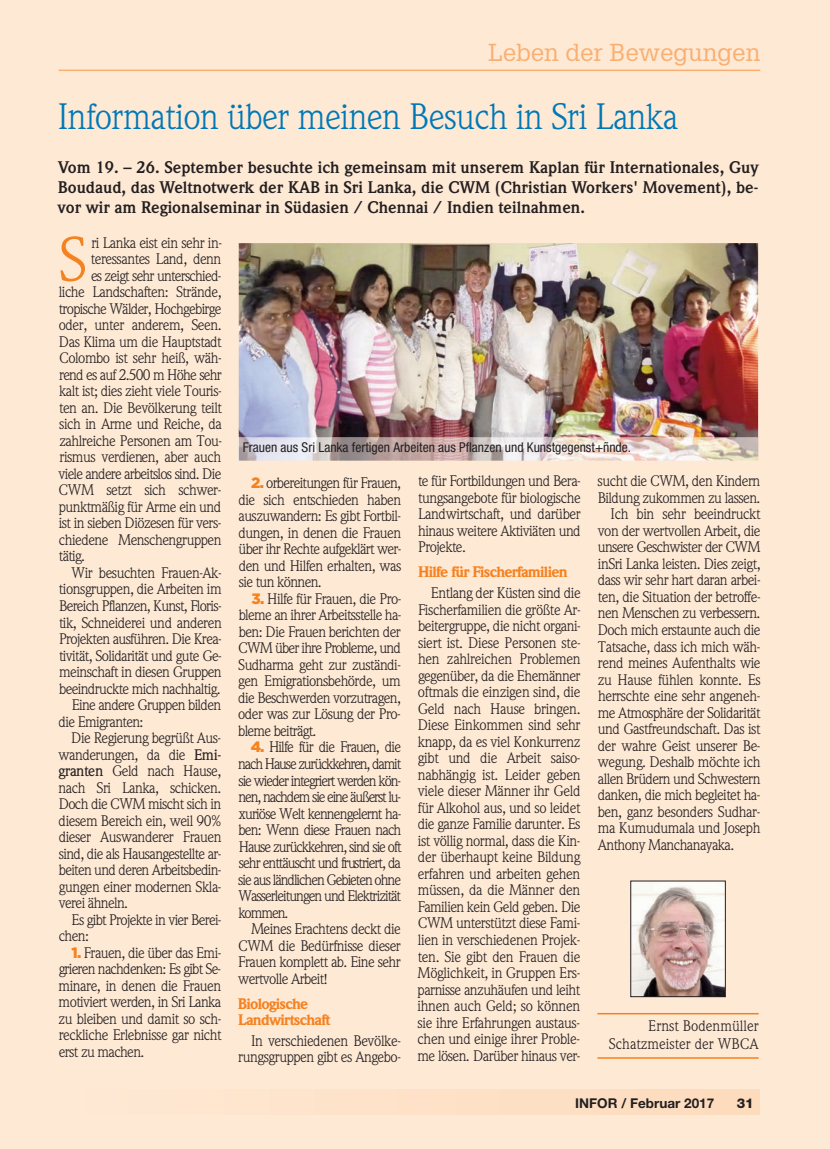
<style>
.page{position:relative;width:830px;height:1149px;background:#fff}
.page>*{position:absolute;margin:0;border:0;box-sizing:border-box;transform-origin:0 0}
.t1{font:61.35px "Weidemann Std";color:#f58220}
.t2{font:36px "Weidemann Std";letter-spacing:-.015em;color:#0078b6}
.t3{font:24px "Glypha LT Std";color:#faaf71}
.t4{font:700 16.5px/19.8px "Weidemann Std";color:#231f20;text-align:justify}
.t5{font:15px/16.5px "Weidemann Std";letter-spacing:-.03em;color:#231f20;text-align:justify}
.t6{font:15px "Weidemann Std";letter-spacing:-.05em;color:#231f20}
.t7{font:900 15px/16.5px "Weidemann Std";letter-spacing:-.045em;color:#f58220}
.t8{font:15px/17.2px "Weidemann Std";color:#231f20;text-align:right}
.t9{font:condensed 13.5px "Helvetica Neue";color:#231f20}
.t10{font:700 13.5px "Helvetica Neue";color:#231f20}
.t11{font:800 13.5px "Helvetica Neue";color:#231f20}
.s1{font-weight:500}
.s2{font-family:"Gotham HTF";font-weight:900;color:#f58220}
</style>
<div class="page">
<div style="left:0;top:0;width:829px;height:1148px;background:#fee9d5"></div>
<hr style="left:58px;top:70px;width:702px;height:1px;background:#faaf71">
<div style="left:58px;top:1089px;width:701px;height:25px;background:#fee1c8"></div>
<img style="left:238px;top:243px;width:519px;height:194px">
<img style="left:238px;top:437px;width:519px;height:23px">
<hr style="left:597px;top:1012px;width:161px;height:2px;background:#f58220">
<hr style="left:597px;top:1056px;width:161px;height:2px;background:#f58220">
<img style="left:632px;top:882px;width:91px;height:112px">
<div style="left:630px;top:880px;width:95px;height:116px;border:1px solid #231f20"></div>
<h3 class="t3" style="left:488px;top:39px;width:274px">Leben der Bewegungen</h3>
<h2 class="t2" style="left:58px;top:104px;width:621px">Information über meinen Besuch in Sri Lanka</h2>
<p class="t4" style="left:58px;top:159px;width:702px">Vom 19. – 26. September besuchte ich gemeinsam mit unserem Kaplan für Internationales, Guy Boudaud, das Weltnotwerk der KAB in Sri Lanka, die CWM (Christian Workers' Movement), be&shy;vor wir am Regionalseminar in Südasien / Chennai / Indien teilnahmen.</p>
<h1 class="t1" style="left:58px;top:237px;width:30px">S</h1>
<p class="t5" style="left:91px;top:235px;width:132px">ri Lanka eist ein sehr in-</p>
<p class="t5" style="left:91px;top:252px;width:132px">teressantes Land, denn</p>
<p class="t6" style="left:91px;top:270px;width:132px">es zeigt sehr unterschied-</p>
<p class="t5" style="left:59px;top:285px;width:164px">liche Landschaften: Strände,</p>
<p class="t5" style="left:59px;top:301px;width:164px">tropische Wälder, Hochgebirge</p>
<p class="t5" style="left:59px;top:318px;width:164px">oder, unter anderem, Seen.</p>
<p class="t5" style="left:59px;top:334px;width:164px">Das Klima um die Hauptstadt</p>
<p class="t5" style="left:59px;top:351px;width:164px">Colombo ist sehr heiß, wäh-</p>
<p class="t6" style="left:59px;top:369px;width:164px">rend es auf 2.500 m Höhe sehr</p>
<p class="t5" style="left:59px;top:384px;width:164px">kalt ist; dies zieht viele Touris-</p>
<p class="t5" style="left:59px;top:400px;width:164px">ten an. Die Bevölkerung teilt</p>
<p class="t5" style="left:59px;top:417px;width:164px">sich in Arme und Reiche, da</p>
<p class="t5" style="left:59px;top:433px;width:164px">zahlreiche Personen am Tou-</p>
<p class="t5" style="left:59px;top:450px;width:163px">rismus verdienen, aber auch</p>
<p class="t6" style="left:59px;top:468px;width:164px">viele andere arbeitslos sind. Die</p>
<p class="t5" style="left:59px;top:483px;width:164px">CWM setzt sich schwer-</p>
<p class="t5" style="left:59px;top:499px;width:164px">punktmäßig für Arme ein und</p>
<p class="t5" style="left:59px;top:516px;width:164px">ist in sieben Diözesen für vers-</p>
<p class="t5" style="left:59px;top:532px;width:164px">chiedene Menschengruppen</p>
<p class="t5" style="left:59px;top:549px;width:28px">tätig.</p>
<p class="t5" style="left:72px;top:565px;width:151px">Wir besuchten Frauen-Ak-</p>
<p class="t5" style="left:59px;top:582px;width:164px">tionsgruppen, die Arbeiten im</p>
<p class="t5" style="left:59px;top:598px;width:164px">Bereich Pflanzen, Kunst, Floris-</p>
<p class="t5" style="left:59px;top:615px;width:164px">tik, Schneiderei und anderen</p>
<p class="t5" style="left:59px;top:631px;width:164px">Projekten ausführen. Die Krea-</p>
<p class="t5" style="left:59px;top:648px;width:164px">tivität, Solidarität und gute Ge-</p>
<p class="t5" style="left:59px;top:664px;width:164px">meinschaft in diesen Gruppen</p>
<p class="t5" style="left:59px;top:681px;width:163px">beeindruckte mich nachhaltig.</p>
<p class="t5" style="left:72px;top:697px;width:151px">Eine andere Gruppen bilden</p>
<p class="t5" style="left:59px;top:714px;width:86px">die Emigranten:</p>
<p class="t5" style="left:71px;top:730px;width:151px">Die Regierung begrüßt Aus-</p>
<p class="t5" style="left:58px;top:747px;width:164px">wanderungen, da die <span class="s1">Emi-</span></p>
<p class="t5" style="left:58px;top:763px;width:164px"><span class="s1">granten</span> Geld nach Hause,</p>
<p class="t5" style="left:59px;top:780px;width:164px">nach Sri Lanka, schicken.</p>
<p class="t5" style="left:59px;top:796px;width:164px">Doch die CWM mischt sich in</p>
<p class="t5" style="left:59px;top:813px;width:164px">diesem Bereich ein, weil 90%</p>
<p class="t5" style="left:59px;top:829px;width:164px">dieser Auswanderer Frauen</p>
<p class="t5" style="left:59px;top:846px;width:164px">sind, die als Hausangestellte ar-</p>
<p class="t5" style="left:59px;top:862px;width:164px">beiten und deren Arbeitsbedin-</p>
<p class="t5" style="left:59px;top:879px;width:164px">gungen einer modernen Skla-</p>
<p class="t5" style="left:59px;top:895px;width:71px">verei ähneln.</p>
<p class="t5" style="left:72px;top:912px;width:151px">Es gibt Projekte in vier Berei-</p>
<p class="t5" style="left:59px;top:928px;width:32px">chen:</p>
<p class="t5" style="left:59px;top:945px;width:164px;text-indent:13px"><span class="s2">1.</span> Frauen, die über das Emi&shy;grieren nachdenken: Es gibt Se&shy;minare, in denen die Frauen motiviert werden, in Sri Lanka zu bleiben und damit so sch&shy;reckliche Erlebnisse gar nicht erst zu machen.</p>
<p class="t9" style="left:243px;top:442px;width:389px">Frauen aus Sri Lanka fertigen Arbeiten aus Pflanzen und Kunstgegenst+ñnde.</p>
<p class="t5" style="left:238px;top:476px;width:164px;text-indent:13px"><span class="s2">2.</span> orbereitungen für Frauen, die sich entschieden haben auszuwandern: Es gibt Fortbil&shy;dungen, in denen die Frauen über ihr Rechte aufgeklärt wer&shy;den und Hilfen erhalten, was sie tun können.</p>
<p class="t5" style="left:238px;top:591px;width:165px;text-indent:13px"><span class="s2">3.</span> Hilfe für Frauen, die Pro&shy;bleme an ihrer Arbeitsstelle ha&shy;ben: Die Frauen berichten der CWM über ihre Probleme, und Sudharma geht zur zuständi&shy;gen Emigrationsbehörde, um die Beschwerden vorzutragen, oder was zur Lösung der Pro&shy;bleme beiträgt.</p>
<p class="t5" style="left:238px;top:740px;width:165px;text-indent:13px"><span class="s2">4.</span> Hilfe für die Frauen, die nach Hause zurückkehren, damit sie wieder integriert werden kön&shy;nen, nachdem sie eine äußerst lu&shy;xuriöse Welt kennengelernt ha&shy;ben: Wenn diese Frauen nach Hause zurückkehren, sind sie oft sehr enttäuscht und frustriert, da sie aus ländlichen Gebieten ohne Wasserleitungen und Elektrizität kommen.</p>
<p class="t5" style="left:238px;top:921px;width:164px;text-indent:13px">Meines Erachtens deckt die CWM die Bedürfnisse dieser Frauen komplett ab. Eine sehr wertvolle Arbeit!</p>
<p class="t7" style="left:238px;top:996px;width:94px">Biologische<br>Landwirtschaft</p>
<p class="t5" style="left:238px;top:1033px;width:164px;text-align:right">In verschiedenen Bevölke&shy;rungsgruppen gibt es Angebo-</p>
<p class="t5" style="left:418px;top:474px;width:164px">te für Fortbildungen und Bera&shy;tungsangebote für biologische Landwirtschaft, und darüber hinaus weitere Aktiviäten und Projekte.</p>
<p class="t7" style="left:418px;top:565px;width:151px">Hilfe für Fischerfamilien</p>
<p class="t5" style="left:417px;top:586px;width:165px;text-indent:13px">Entlang der Küsten sind die Fischerfamilien die größte Ar&shy;beitergruppe, die nicht organi&shy;siert ist. Diese Personen ste&shy;hen zahlreichen Problemen gegenüber, da die Ehemänner oftmals die einzigen sind, die Geld nach Hause bringen.<br>Diese Einkommen sind sehr knapp, da es viel Konkurrenz gibt und die Arbeit saiso&shy;nabhängig ist. Leider geben viele dieser Männer ihr Geld für Alkohol aus, und so leidet die ganze Familie darunter. Es ist völlig normal, dass die Kin&shy;der überhaupt keine Bildung erfahren und arbeiten gehen müssen, da die Männer den Familien kein Geld geben. Die CWM unterstützt diese Fami&shy;lien in verschiedenen Projek&shy;ten. Sie gibt den Frauen die Möglichkeit, in Gruppen Ers&shy;parnisse anzuhäufen und leiht ihnen auch Geld; so können sie ihre Erfahrungen austaus&shy;chen und einige ihrer Proble&shy;me lösen. Darüber hinaus ver-</p>
<p class="t5" style="left:597px;top:474px;width:164px">sucht die CWM, den Kindern</p>
<p class="t5" style="left:597px;top:490px;width:164px">Bildung zukommen zu lassen.</p>
<p class="t5" style="left:610px;top:507px;width:151px">Ich bin sehr beeindruckt</p>
<p class="t5" style="left:597px;top:523px;width:164px">von der wertvollen Arbeit, die</p>
<p class="t5" style="left:597px;top:540px;width:164px">unsere Geschwister der CWM</p>
<p class="t5" style="left:597px;top:556px;width:164px">inSri Lanka leisten. Dies zeigt,</p>
<p class="t5" style="left:597px;top:573px;width:164px">dass wir sehr hart daran arbei-</p>
<p class="t5" style="left:597px;top:589px;width:164px">ten, die Situation der betroffe-</p>
<p class="t5" style="left:597px;top:606px;width:164px">nen Menschen zu verbessern.</p>
<p class="t5" style="left:597px;top:622px;width:164px">Doch mich erstaunte auch die</p>
<p class="t5" style="left:597px;top:639px;width:164px">Tatsache, dass ich mich wäh-</p>
<p class="t5" style="left:597px;top:655px;width:164px">rend meines Aufenthalts wie</p>
<p class="t5" style="left:597px;top:672px;width:164px">zu Hause fühlen konnte. Es</p>
<p class="t5" style="left:597px;top:688px;width:164px">herrschte eine sehr angeneh-</p>
<p class="t5" style="left:597px;top:705px;width:164px">me Atmosphäre der Solidarität</p>
<p class="t5" style="left:597px;top:721px;width:164px">und Gastfreundschaft. Das ist</p>
<p class="t5" style="left:597px;top:738px;width:164px">der wahre Geist unserer Be-</p>
<p class="t5" style="left:597px;top:754px;width:164px">wegung. Deshalb möchte ich</p>
<p class="t5" style="left:597px;top:771px;width:164px">allen Brüdern und Schwestern</p>
<p class="t5" style="left:597px;top:787px;width:164px">danken, die mich begleitet ha-</p>
<p class="t5" style="left:597px;top:804px;width:164px">ben, ganz besonders Sudhar-</p>
<p class="t5" style="left:597px;top:820px;width:164px">ma Kumudumala und Joseph</p>
<p class="t5" style="left:597px;top:837px;width:138px">Anthony Manchanayaka.</p>
<p class="t8" style="left:608px;top:1018px;width:151px">Ernst Bodenmüller<br>Schatzmeister der WBCA</p>
<p class="t10" style="left:575px;top:1097px;width:140px">INFOR / Februar 2017</p>
<p class="t11" style="left:736px;top:1097px;width:19px">31</p>
</div>
